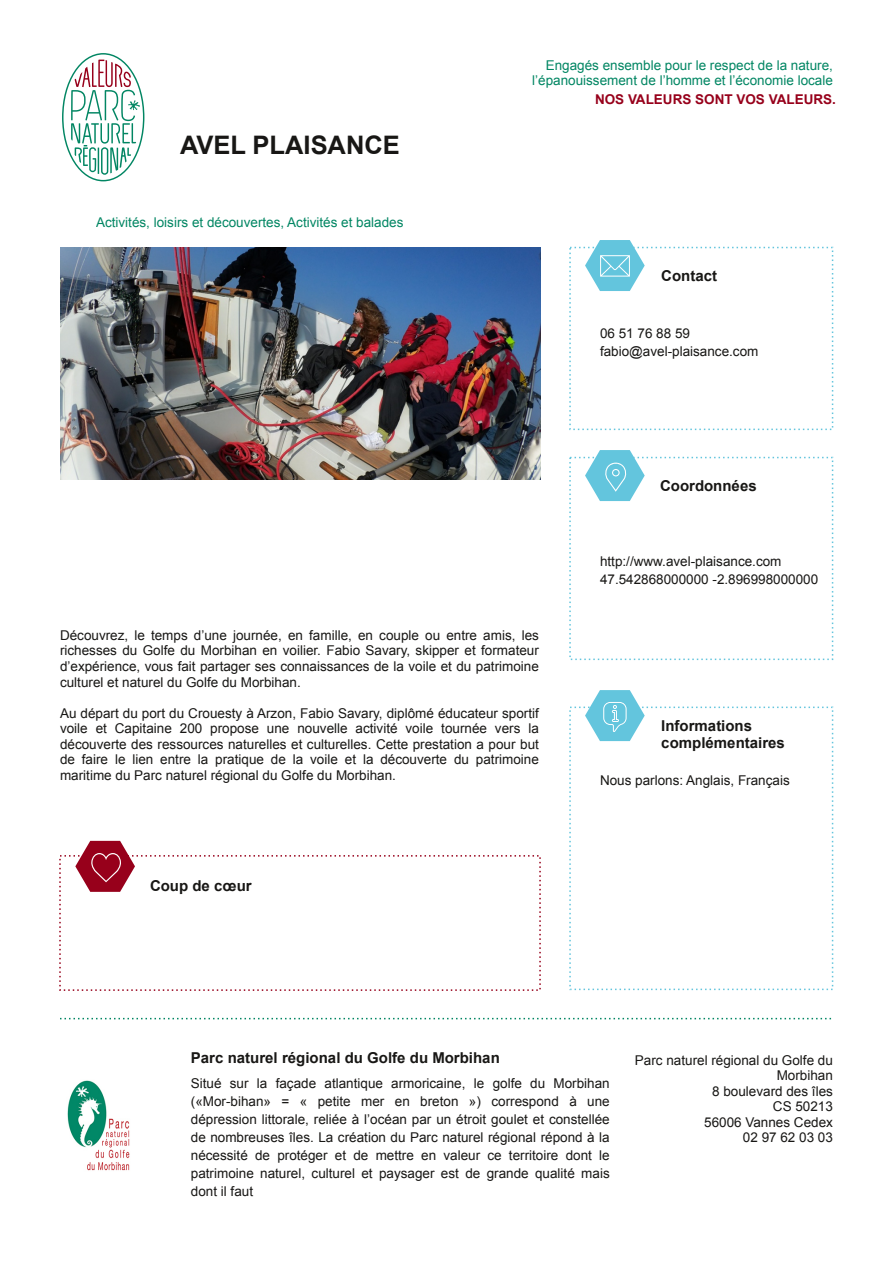
<style>
.page{position:relative;width:893px;height:1263px;background:#fff}
.page>*{position:absolute;margin:0;border:0;box-sizing:border-box;transform-origin:0 0}
.t1{font:700 25.5px "Arial";color:#181715}
.t2{font:700 15px/17.2px "Arial";color:#181715}
.t3{font:13.5px/15.5px "Arial";color:#181715;text-align:justify}
.t4{font:13.5px/15.5px "Arial";color:#028663;text-align:right}
.t5{font:700 13.5px "Arial";color:#97001b}
</style>
<div class="page">
<img style="left:67px;top:1080px;width:63px;height:91px">
<svg style="left:60px;top:1018px;width:772px;height:1px"></svg>
<svg style="left:585px;top:690px;width:60px;height:51px"></svg>
<svg style="left:585px;top:450px;width:60px;height:51px"></svg>
<svg style="left:585px;top:240px;width:60px;height:51px"></svg>
<svg style="left:75px;top:841px;width:60px;height:51px"></svg>
<img style="left:60px;top:248px;width:480px;height:232px">
<svg style="left:62px;top:53px;width:83px;height:129px"></svg>
<p class="t4" style="left:532px;top:57px;width:302px">Engagés ensemble pour le respect de la nature, l’épanouissement de l’homme et l’économie locale</p>
<h1 class="t1" style="left:180px;top:131px;width:221px">AVEL PLAISANCE</h1>
<p class="t4" style="left:96px;top:215px;width:309px">Activités, loisirs et découvertes, Activités et balades</p>
<p class="t3" style="left:60px;top:627px;width:480px">Découvrez, le temps d’une journée, en famille, en couple ou entre amis, les richesses du Golfe du Morbihan en voilier. Fabio Savary, skipper et formateur d’expérience, vous fait partager ses connaissances de la voile et du patrimoine culturel et naturel du Golfe du Morbihan.</p>
<p class="t3" style="left:60px;top:705px;width:480px">Au départ du port du Crouesty à Arzon, Fabio Savary, diplômé éducateur sportif voile et Capitaine 200 propose une nouvelle activité voile tournée vers la découverte des ressources naturelles et culturelles. Cette prestation a pour but de faire le lien entre la pratique de la voile et la découverte du patrimoine maritime du Parc naturel régional du Golfe du Morbihan.</p>
<p class="t2" style="left:150px;top:877px;width:103px">Coup de cœur</p>
<p class="t5" style="left:595px;top:92px;width:242px">NOS VALEURS SONT VOS VALEURS.</p>
<p class="t2" style="left:661px;top:267px;width:57px">Contact</p>
<p class="t3" style="left:600px;top:324px;width:160px;line-height:18px">06 51 76 88 59 fabio@avel-plaisance.com</p>
<p class="t2" style="left:660px;top:477px;width:98px">Coordonnées</p>
<p class="t3" style="left:600px;top:552px;width:220px;line-height:18px">http://www.avel-plaisance.com<br>47.542868000000 -2.896998000000</p>
<p class="t2" style="left:661px;top:717px;width:125px">Informations complémentaires</p>
<p class="t3" style="left:600px;top:772px;width:191px">Nous parlons: Anglais, Français</p>
<p class="t2" style="left:191px;top:1049px;width:311px">Parc naturel régional du Golfe du Morbihan</p>
<p class="t3" style="left:191px;top:1074px;width:420px;line-height:18px">Situé sur la façade atlantique armoricaine, le golfe du Morbihan («Mor-bihan» = « petite mer en breton ») correspond à une dépression littorale, reliée à l’océan par un étroit goulet et constellée de nombreuses îles. La création du Parc naturel régional répond à la nécessité de protéger et de mettre en valeur ce territoire dont le patrimoine naturel, culturel et paysager est de grande qualité mais dont il faut</p>
<p class="t3" style="left:635px;top:1052px;width:200px;text-align:right">Parc naturel régional du Golfe du<br>Morbihan<br>8 boulevard des îles<br>CS 50213<br>56006 Vannes Cedex<br>02 97 62 03 03</p>
</div>
